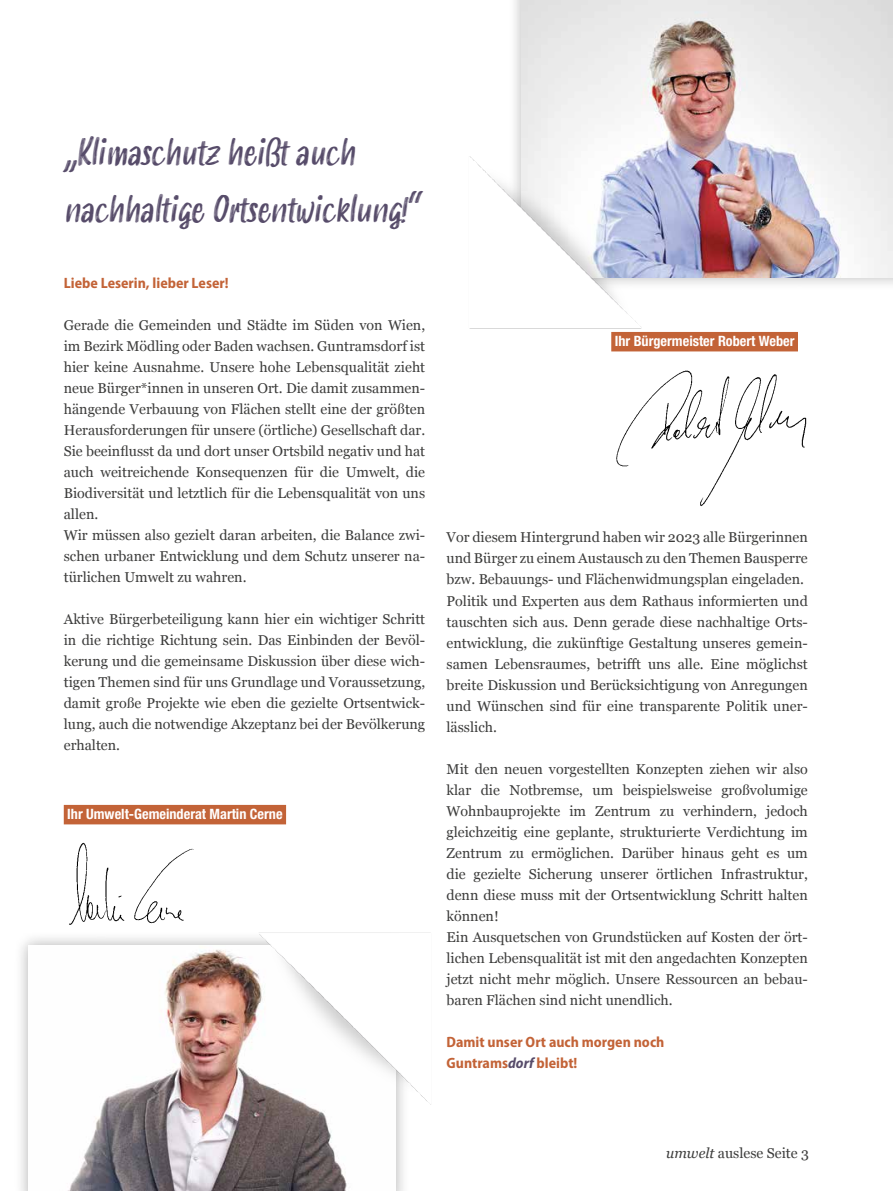
<style>
.page{position:relative;width:893px;height:1191px;background:#fff}
.page>*{position:absolute;margin:0;border:0;box-sizing:border-box;transform-origin:0 0}
.t1{font:italic 36px/57px "Smoothy";letter-spacing:-.02em;color:#574c6a}
.t2{font:15px/21px "Myriad Variable Concept";color:#c36337}
.t3{font:14.25px/21px "Georgia";color:#3c3c3b}
.t4{font:700 condensed 14.25px "Helvetica Neue LT Std";color:#fff}
.s1{font-style:italic;color:#574c6a}
.s2{font-style:italic}
</style>
<div class="page">
<div style="left:508px;top:0;width:385px;height:292px;background:#000;opacity:.3"></div>
<img style="left:522px;top:0;width:371px;height:277px">
<img style="left:616px;top:370px;width:191px;height:137px">
<div style="left:14px;top:931px;width:396px;height:260px;background:#000;opacity:.3"></div>
<img style="left:28px;top:945px;width:368px;height:246px">
<img style="left:469px;top:124px;width:204px;height:228px">
<img style="left:228px;top:931px;width:203px;height:205px">
<img style="left:69px;top:842px;width:125px;height:83px">
<div style="left:611px;top:332px;width:187px;height:19px;background:#c36337"></div>
<div style="left:64px;top:805px;width:222px;height:19px;background:#c36337"></div>
<h1 class="t1" style="left:64px;top:125px;width:357px">„Klimaschutz heißt auch nachhaltige Ortsentwicklung!“</h1>
<p class="t2" style="left:64px;top:272px;width:166px">Liebe Leserin, lieber Leser!</p>
<p class="t3" style="left:64px;top:314px;width:363px">Gerade die Gemeinden und Städte im Süden von Wien, im Bezirk Mödling oder Baden wachsen. Guntramsdorf ist hier keine Ausnahme. Unsere hohe Lebensqualität zieht neue Bürger*innen in unseren Ort. Die damit zusammen&shy;hängende Verbauung von Flächen stellt eine der größten Herausforderungen für unsere (örtliche) Gesellschaft dar.<br>Sie beeinflusst da und dort unser Ortsbild negativ und hat auch weitreichende Konsequenzen für die Umwelt, die Biodiversität und letztlich für die Lebensqualität von uns allen.<br>Wir müssen also gezielt daran arbeiten, die Balance zwi&shy;schen urbaner Entwicklung und dem Schutz unserer na&shy;türlichen Umwelt zu wahren.</p>
<p class="t3" style="left:64px;top:608px;width:363px;text-align:justify">Aktive Bürgerbeteiligung kann hier ein wichtiger Schritt in die richtige Richtung sein. Das Einbinden der Bevöl&shy;kerung und die gemeinsame Diskussion über diese wich&shy;tigen Themen sind für uns Grundlage und Voraussetzung, damit große Projekte wie eben die gezielte Ortsentwick&shy;lung, auch die notwendige Akzeptanz bei der Bevölkerung erhalten.</p>
<p class="t4" style="left:67px;top:805px;width:217px">Ihr Umwelt-Gemeinderat Martin Cerne</p>
<p class="t4" style="left:615px;top:332px;width:181px">Ihr Bürgermeister Robert Weber</p>
<p class="t3" style="left:447px;top:526px;width:363px">Vor diesem Hintergrund haben wir 2023 alle Bürgerinnen und Bürger zu einem Austausch zu den Themen Bausperre bzw. Bebauungs- und Flächenwidmungsplan eingeladen.<br>Politik und Experten aus dem Rathaus informierten und tauschten sich aus. Denn gerade diese nachhaltige Orts&shy;entwicklung, die zukünftige Gestaltung unseres gemein&shy;samen Lebensraumes, betrifft uns alle. Eine möglichst breite Diskussion und Berücksichtigung von Anregungen und Wünschen sind für eine transparente Politik uner&shy;lässlich.</p>
<p class="t3" style="left:447px;top:757px;width:363px">Mit den neuen vorgestellten Konzepten ziehen wir also klar die Notbremse, um beispielsweise großvolumige Wohnbauprojekte im Zentrum zu verhindern, jedoch gleichzeitig eine geplante, strukturierte Verdichtung im Zentrum zu ermöglichen. Darüber hinaus geht es um die gezielte Sicherung unserer örtlichen Infrastruktur, denn diese muss mit der Ortsentwicklung Schritt halten können!<br>Ein Ausquetschen von Grundstücken auf Kosten der ört&shy;lichen Lebensqualität ist mit den angedachten Konzepten jetzt nicht mehr möglich. Unsere Ressourcen an bebau&shy;baren Flächen sind nicht unendlich.</p>
<p class="t2" style="left:447px;top:1031px;width:219px">Damit unser Ort auch morgen noch<br>Guntrams<span class="s1">dorf</span> bleibt!</p>
<p class="t3" style="left:666px;top:1142px;width:144px"><span class="s2">umwelt</span> auslese Seite 3</p>
</div>
